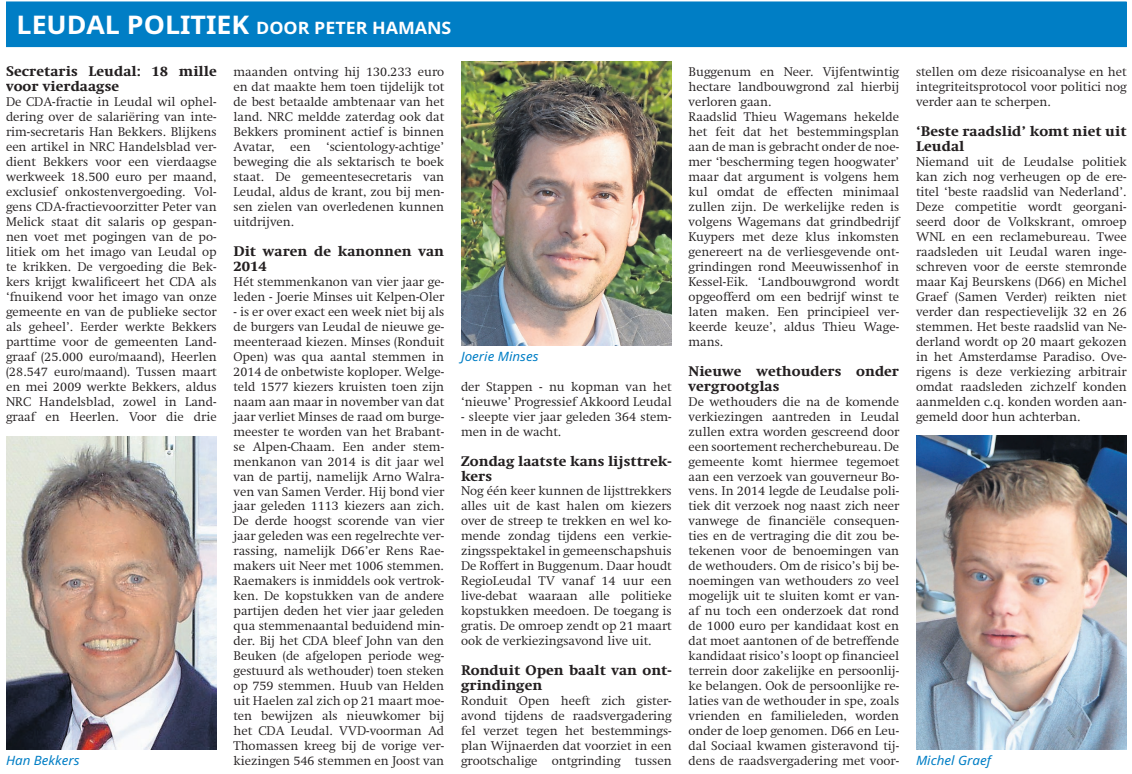
<style>
.page{position:relative;width:1132px;height:774px;background:#fff}
.page>*{position:absolute;margin:0;border:0;box-sizing:border-box;transform-origin:0 0}
.t1{font:700 17.1px "Noto Sans";color:#fff;scale:1.04 1}
.t2{font:800 14.25px/15px "Swift LT Std";color:#231f20}
.t3{font:300 12.9px/15px "Swift LT Std";color:#231f20;text-align:justify}
.t4{font:italic 12.9px "Noto Sans";color:#007ec5;scale:1.04 1}
.s1{font-size:25.65px}
</style>
<div class="page">
<div style="left:6px;top:2px;width:1120px;height:46px;background:#007ec5"></div>
<img style="left:6px;top:437px;width:210px;height:313px">
<img style="left:461px;top:61px;width:210px;height:285px">
<img style="left:916px;top:435px;width:210px;height:315px">
<h1 class="t1" style="left:17px;top:15px;width:419px"><span class="s1">LEUDAL POLITIEK</span> DOOR PETER HAMANS</h1>
<p class="t2" style="left:6px;top:64px;width:212px">Secretaris Leudal: 18 mille voor vierdaagse</p>
<p class="t3" style="left:6px;top:95px;width:212px">De CDA-fractie in Leudal wil ophel&shy;dering over de salariëring van inte&shy;rim-secretaris Han Bekkers. Blijkens een artikel in NRC Handelsblad ver&shy;dient Bekkers voor een vierdaagse werkweek 18.500 euro per maand, exclusief onkostenvergoeding. Vol&shy;gens CDA-fractievoorzitter Peter van Melick staat dit salaris op gespan&shy;nen voet met pogingen van de po&shy;litiek om het imago van Leudal op te krikken. De vergoeding die Bek&shy;kers krijgt kwalificeert het CDA als ‘fnuikend voor het imago van onze gemeente en van de publieke sector als geheel’. Eerder werkte Bekkers parttime voor de gemeenten Land&shy;graaf (25.000 euro/maand), Heerlen (28.547 euro/maand). Tussen maart en mei 2009 werkte Bekkers, aldus NRC Handelsblad, zowel in Land&shy;graaf en Heerlen. Voor die drie</p>
<p class="t3" style="left:688px;top:65px;width:212px;text-align:left">Buggenum en Neer. Vijfentwintig hectare landbouwgrond zal hierbij verloren gaan.<br>Raadslid Thieu Wagemans hekelde het feit dat het bestemmingsplan aan de man is gebracht onder de noe&shy;mer ‘bescherming tegen hoogwater’ maar dat argument is volgens hem kul omdat de effecten minimaal zullen zijn. De werkelijke reden is volgens Wagemans dat grindbedrijf<br>Kuypers met deze klus inkomsten genereert na de verliesgevende ont&shy;grindingen rond Meeuwissenhof in<br>Kessel-Eik. ‘Landbouwgrond wordt opgeofferd om een bedrijf winst te laten maken. Een principieel ver&shy;keerde keuze’, aldus Thieu Wage&shy;mans.</p>
<p class="t2" style="left:688px;top:363px;width:212px">Nieuwe wethouders onder vergrootglas</p>
<p class="t3" style="left:688px;top:394px;width:212px">De wethouders die na de komende verkiezingen aantreden in Leudal zullen extra worden gescreend door een soortement recherchebureau. De gemeente komt hiermee tegemoet aan een verzoek van gouverneur Bo&shy;vens. In 2014 legde de Leudalse poli&shy;tiek dit verzoek nog naast zich neer vanwege de financiële consequen&shy;ties en de vertraging die dit zou be&shy;tekenen voor de benoemingen van de wethouders. Om de risico’s bij be&shy;noemingen van wethouders zo veel mogelijk uit te sluiten komt er van&shy;af nu toch een onderzoek dat rond de 1000 euro per kandidaat kost en dat moet aantonen of de betreffende kandidaat risico’s loopt op financieel terrein door zakelijke en persoonlij&shy;ke belangen. Ook de persoonlijke re&shy;laties van de wethouder in spe, zoals vrienden en familieleden, worden onder de loep genomen. D66 en Leu&shy;dal Sociaal kwamen gisteravond tij&shy;dens de raadsvergadering met voor-</p>
<p class="t3" style="left:915px;top:65px;width:212px">stellen om deze risicoanalyse en het integriteitsprotocol voor politici nog verder aan te scherpen.</p>
<p class="t2" style="left:915px;top:124px;width:212px">‘Beste raadslid’ komt niet uit<br>Leudal</p>
<p class="t3" style="left:915px;top:155px;width:212px">Niemand uit de Leudalse politiek kan zich nog verheugen op de ere&shy;titel ‘beste raadslid van Nederland’.<br>Deze competitie wordt georgani&shy;seerd door de Volkskrant, omroep WNL en een reclamebureau. Twee raadsleden uit Leudal waren inge&shy;schreven voor de eerste stemronde maar Kaj Beurskens (D66) en Michel Graef (Samen Verder) reikten niet verder dan respectievelijk 32 en 26 stemmen. Het beste raadslid van Ne&shy;derland wordt op 20 maart gekozen in het Amsterdamse Paradiso. Ove&shy;rigens is deze verkiezing arbitrair omdat raadsleden zichzelf konden aanmelden c.q. konden worden aan&shy;gemeld door hun achterban.</p>
<p class="t3" style="left:233px;top:65px;width:212px">maanden ontving hij 130.233 euro en dat maakte hem toen tijdelijk tot de best betaalde ambtenaar van het land. NRC meldde zaterdag ook dat Bekkers prominent actief is binnen Avatar, een ‘scientology-achtige’ beweging die als sektarisch te boek staat. De gemeentesecretaris van Leudal, aldus de krant, zou bij men&shy;sen zielen van overledenen kunnen uitdrijven.</p>
<p class="t2" style="left:233px;top:244px;width:212px">Dit waren de kanonnen van<br>2014</p>
<p class="t3" style="left:233px;top:274px;width:212px">Hét stemmenkanon van vier jaar ge&shy;leden - Joerie Minses uit Kelpen-Oler</p>
<p class="t3" style="left:233px;top:304px;width:212px">- is er over exact een week niet bij als de burgers van Leudal de nieuwe ge&shy;meenteraad kiezen. Minses (Ronduit Open) was qua aantal stemmen in 2014 de onbetwiste koploper. Welge&shy;teld 1577 kiezers kruisten toen zijn naam aan maar in november van dat jaar verliet Minses de raad om burge&shy;meester te worden van het Brabant&shy;se Alpen-Chaam. Een ander stem&shy;menkanon van 2014 is dit jaar wel van de partij, namelijk Arno Walra&shy;ven van Samen Verder. Hij bond vier jaar geleden 1113 kiezers aan zich.<br>De derde hoogst scorende van vier jaar geleden was een regelrechte ver&shy;rassing, namelijk D66’er Rens Rae&shy;makers uit Neer met 1006 stemmen.<br>Raemakers is inmiddels ook vertrok&shy;ken. De kopstukken van de andere partijen deden het vier jaar geleden qua stemmenaantal beduidend min&shy;der. Bij het CDA bleef John van den Beuken (de afgelopen periode weg&shy;gestuurd als wethouder) toen steken op 759 stemmen. Huub van Helden uit Haelen zal zich op 21 maart moe&shy;ten bewijzen als nieuwkomer bij het CDA Leudal. VVD-voorman Ad Thomassen kreeg bij de vorige ver&shy;kiezingen 546 stemmen en Joost van</p>
<p class="t4" style="left:461px;top:347px;width:76px">Joerie Minses</p>
<p class="t3" style="left:461px;top:379px;width:212px">der Stappen - nu kopman van het ‘nieuwe’ Progressief Akkoord Leudal</p>
<p class="t3" style="left:461px;top:409px;width:212px">- sleepte vier jaar geleden 364 stem&shy;men in de wacht.</p>
<p class="t2" style="left:461px;top:453px;width:212px">Zondag laatste kans lijsttrek&shy;kers</p>
<p class="t3" style="left:461px;top:484px;width:212px">Nog één keer kunnen de lijsttrekkers alles uit de kast halen om kiezers over de streep te trekken en wel ko&shy;mende zondag tijdens een verkie&shy;zingsspektakel in gemeenschapshuis De Roffert in Buggenum. Daar houdt RegioLeudal TV vanaf 14 uur een live-debat waaraan alle politieke kopstukken meedoen. De toegang is gratis. De omroep zendt op 21 maart ook de verkiezingsavond live uit.</p>
<p class="t2" style="left:461px;top:663px;width:212px">Ronduit Open baalt van ont&shy;grindingen</p>
<p class="t3" style="left:461px;top:693px;width:212px">Ronduit Open heeft zich gister&shy;avond tijdens de raadsvergadering fel verzet tegen het bestemmings&shy;plan Wijnaerden dat voorziet in een grootschalige ontgrinding tussen</p>
<p class="t4" style="left:6px;top:751px;width:72px">Han Bekkers</p>
<p class="t4" style="left:915px;top:751px;width:74px">Michel Graef</p>
</div>
